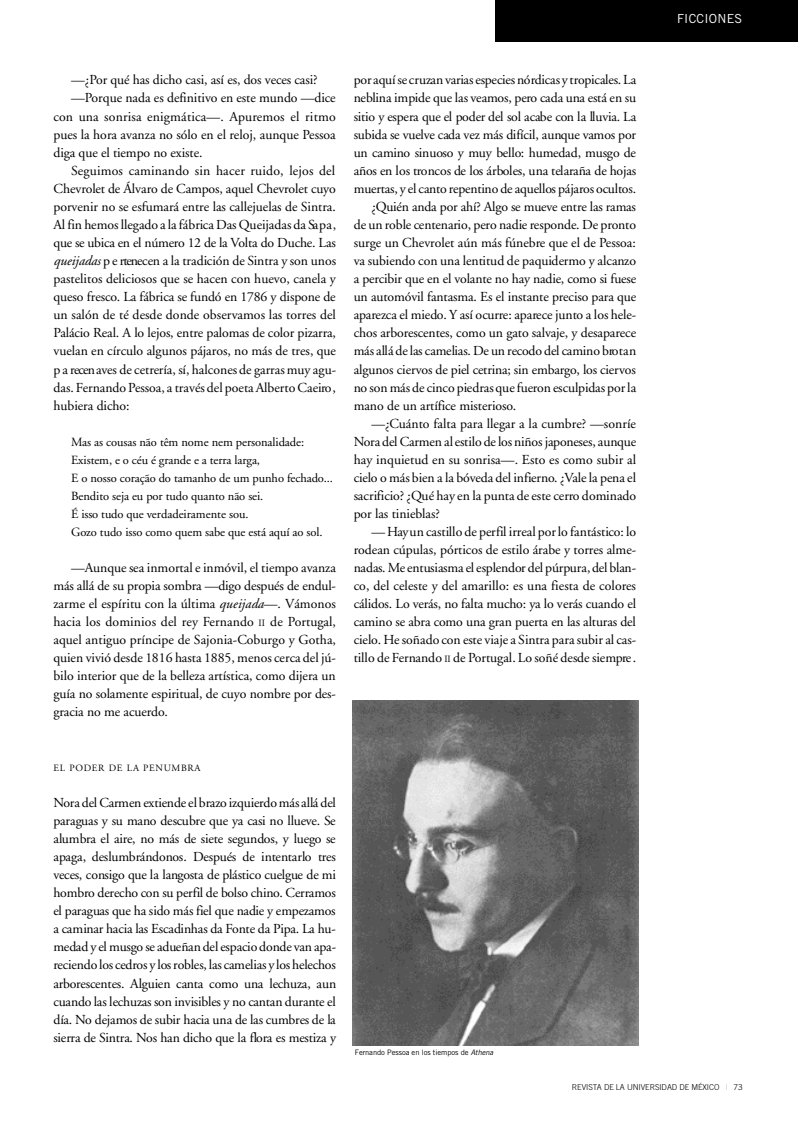
<style>
.page{position:relative;width:798px;height:1134px;background:#fff}
.page>*{position:absolute;margin:0;border:0;box-sizing:border-box;transform-origin:0 0}
.t1{font:13.75px/18px "Adobe Garamond";letter-spacing:-.005em;color:#000;text-align:justify}
.t2{font:13.75px "Adobe Garamond";letter-spacing:.015em;color:#000}
.t3{font:12.5px/18px "Adobe Garamond";letter-spacing:-.005em;color:#000}
.t4{font:12.5px "Trade Gothic";color:#fff}
.t5{font:9.62px "Adobe Garamond";letter-spacing:.435em;color:#000}
.t6{font:300 8.12px "Trade Gothic";letter-spacing:-.01em;color:#000}
.t7{font:7.5px "Trade Gothic";letter-spacing:-.005em;color:#000}
.s1{font-style:italic}
.s2{font-size:9.62px}
.s3{font-weight:400;color:#bfbfbf}
</style>
<div class="page">
<div style="left:495px;top:0;width:302px;height:41px;background:#000"></div>
<img style="left:352px;top:700px;width:286px;height:345px">
<p class="t4" style="left:676px;top:14px;width:67px">F IC C IO N E S</p>
<p class="t1" style="left:71px;top:72px;width:248px">—¿Por qué has dicho casi, así es, dos veces casi?</p>
<p class="t1" style="left:71px;top:90px;width:266px">—Porque nada es definitivo en este mundo —dice</p>
<p class="t1" style="left:53px;top:109px;width:284px">con una sonrisa enigmática—. Apuremos el ritmo</p>
<p class="t1" style="left:53px;top:127px;width:284px">pues la hora avanza no sólo en el reloj, aunque Pessoa</p>
<p class="t1" style="left:53px;top:145px;width:150px">diga que el tiempo no existe.</p>
<p class="t2" style="left:71px;top:165px;width:265px">Seguimos caminando sin hacer ruido, lejos del</p>
<p class="t1" style="left:53px;top:181px;width:284px">Chevrolet de Álvaro de Campos, aquel Chevrolet cuyo</p>
<p class="t1" style="left:53px;top:199px;width:284px">porvenir no se esfumará entre las callejuelas de Sintra.</p>
<p class="t1" style="left:53px;top:217px;width:284px">Al fin hemosllegado a la fábrica Das Queijadas da Sa p a ,</p>
<p class="t1" style="left:53px;top:235px;width:284px">que se ubica en el número 12 de la Volta do Duche. Las</p>
<p class="t1" style="left:53px;top:253px;width:284px"><span class="s1">q u eija d a s</span> p e rtenecen a la tradición de Sintra y son unos</p>
<p class="t1" style="left:53px;top:271px;width:284px">pastelitos deliciosos que se hacen con huevo, canela y</p>
<p class="t1" style="left:53px;top:289px;width:283px">queso fresco. La fábrica se fundó en 1786 y dispone de</p>
<p class="t1" style="left:53px;top:307px;width:284px">un salón de té desde donde observamos las torres del</p>
<p class="t1" style="left:53px;top:325px;width:284px">Palácio Real. A lo lejos, entre palomas de color pizarra,</p>
<p class="t1" style="left:53px;top:343px;width:284px">vuelan en círculo algunos pájaros, no más de tres, que</p>
<p class="t1" style="left:53px;top:361px;width:284px">p a recen aves de cetrería, sí, halcones de garras muy agu-</p>
<p class="t1" style="left:53px;top:379px;width:284px">das. Fernando Pessoa, a través del poeta Alberto Caeiro ,</p>
<p class="t1" style="left:53px;top:397px;width:78px">hubiera dicho:</p>
<p class="t3" style="left:71px;top:434px;width:263px">Mas as cousas não têm nome nem personalidade:<br>Existem, e o céu é grande e a terra larga,<br>E o nosso coração do tamanho de um punho fechado...<br>Bendito seja eu por tudo quanto não sei.<br>É isso tudo que verdadeiramente sou.<br>Gozo tudo isso como quem sabe que está aquí ao sol.</p>
<p class="t1" style="left:53px;top:560px;width:284px;text-indent:18px">— Aunque sea inmortal e inmóvil, el tiempo ava n z a más allá de su propia sombra —digo después de endul&shy;zarme el espíritu con la última <span class="s1">queijada</span>—. Vámonos hacia los dominios del rey Fernando <span class="s2">II</span> de Portugal, aquel antiguo príncipe de Sajonia-Coburgo y Gotha, quien vivió desde 1816 hasta 1885, menos cerca del jú&shy;bilo interior que de la belleza artística, como dijera un guía no solamente espiritual, de cuyo nombre por des&shy;gracia no me acuerdo.</p>
<p class="t1" style="left:353px;top:72px;width:284px">por aquíse cruzanvariasespecies nórdicas y tropicales.La</p>
<p class="t1" style="left:353px;top:90px;width:284px">neblina impide que las veamos, pero cada una está en su</p>
<p class="t1" style="left:353px;top:109px;width:284px">sitio y espera que el poder del sol acabe con la lluvia. La</p>
<p class="t1" style="left:353px;top:127px;width:284px">subida se vuelve cada vez más difícil, aunque vamos por</p>
<p class="t1" style="left:353px;top:145px;width:284px">un camino sinuoso y muy bello: humedad, musgo de</p>
<p class="t1" style="left:353px;top:163px;width:284px">años en los troncos de los árboles, una telaraña de hojas</p>
<p class="t1" style="left:353px;top:181px;width:284px">m u e rtas, y el canto repentino de aquellos pájaros ocultos.</p>
<p class="t1" style="left:371px;top:199px;width:266px">¿Quién anda por ahí? Algo se mueve entre las ramas</p>
<p class="t1" style="left:353px;top:217px;width:284px">de un roble centenario, pero nadie responde. De pro n to</p>
<p class="t1" style="left:353px;top:235px;width:283px">surge un Chevrolet aún más fúnebre que el de Pessoa:</p>
<p class="t1" style="left:353px;top:253px;width:284px">va subiendo con una lentitud de paquidermo y alcanzo</p>
<p class="t1" style="left:353px;top:271px;width:284px">a percibir que en el volante no hay nadie, como si fuese</p>
<p class="t1" style="left:353px;top:289px;width:284px">un automóvil fantasma. Es el instante preciso para que</p>
<p class="t1" style="left:353px;top:307px;width:284px">a p a rezca el miedo. Y así ocurre: aparece junto a los hele-</p>
<p class="t1" style="left:353px;top:325px;width:284px">chos arborescentes, como un gato salvaje, y desaparece</p>
<p class="t1" style="left:353px;top:343px;width:284px">más allá delas camelias. De un recodo del camino bro ta n</p>
<p class="t1" style="left:353px;top:361px;width:284px">algunos ciervos de piel cetrina; sin embargo, los ciervos</p>
<p class="t1" style="left:353px;top:379px;width:284px">no sonmás de cinco piedrasquefueron esculpidas por la</p>
<p class="t1" style="left:353px;top:397px;width:164px">mano de un artífice misterioso.</p>
<p class="t1" style="left:371px;top:415px;width:266px">—¿Cuánto falta para llegar a la cumbre? —sonríe</p>
<p class="t1" style="left:353px;top:433px;width:284px">Nora del Carmen alestilo de losniñosjaponeses, aunque</p>
<p class="t1" style="left:353px;top:452px;width:284px">hay inquietud en su sonrisa—. Esto es como subir al</p>
<p class="t1" style="left:353px;top:470px;width:284px">cielo o más bien a la bóveda del infierno. ¿Vale la pena el</p>
<p class="t1" style="left:353px;top:488px;width:284px">sacrificio? ¿Qué hay en la punta de este cerro dominado</p>
<p class="t1" style="left:353px;top:506px;width:88px">por las tinieblas?</p>
<p class="t1" style="left:353px;top:524px;width:284px;text-indent:18px">— Hay un castillo de perfil irreal por lo fantástico: lo rodean cúpulas, pórticos de estilo árabe y torres alme&shy;nadas. Meentusiasma el esplendor del púrpura,del blan&shy;co, del celeste y del amarillo: es una fiesta de colores cálidos. Lo verás, no falta mucho: ya lo verás cuando el camino se abra como una gran puerta en las alturas del c ie lo. He soñado con este viaje a Sintra para subir al cas&shy;tillo de Fernando <span class="s2">II</span> de Po rtugal. Lo soñé desde siempre .</p>
<p class="t5" style="left:53px;top:764px;width:148px">E LP O D E RD ELAPE N U M B R A</p>
<p class="t1" style="left:53px;top:795px;width:284px">Nora del Carmen extiende elbrazo izquierdo más allá del paraguas y su mano descubre que ya casi no llueve. Se alumbra el aire, no más de siete segundos, y luego se apaga, deslumbrándonos. Después de intentarlo tre s veces, consigo que la langosta de plástico cuelgue de mi h o m b ro derecho con su perfil de bolso chino. Cerramos el paraguas que ha sido más fiel que nadie y empeza m o s a caminar hacia las Escadinhas da Fonte da Pipa. La hu&shy;medad y el musgo se adueñan delespacio donde van apa&shy;reciendolos cedros y los robles, las camelias y los helechos a rb o rescentes. Alguien canta como una lechuza, aun cuando las lechuzas son invisibles y no cantan durante el día. No dejamos de subir hacia una de las cumbres de la sierra de Sintra. Nos han dicho que la flora es mestiza y</p>
<p class="t7" style="left:355px;top:1049px;width:140px">Fernando Pessoa en los tiempos de <span class="s1">Athena</span></p>
<p class="t6" style="left:571px;top:1084px;width:172px">REVISTA DE LA UNIVERSIDAD DE MÉXICO <span class="s3">|</span> 73</p>
</div>
